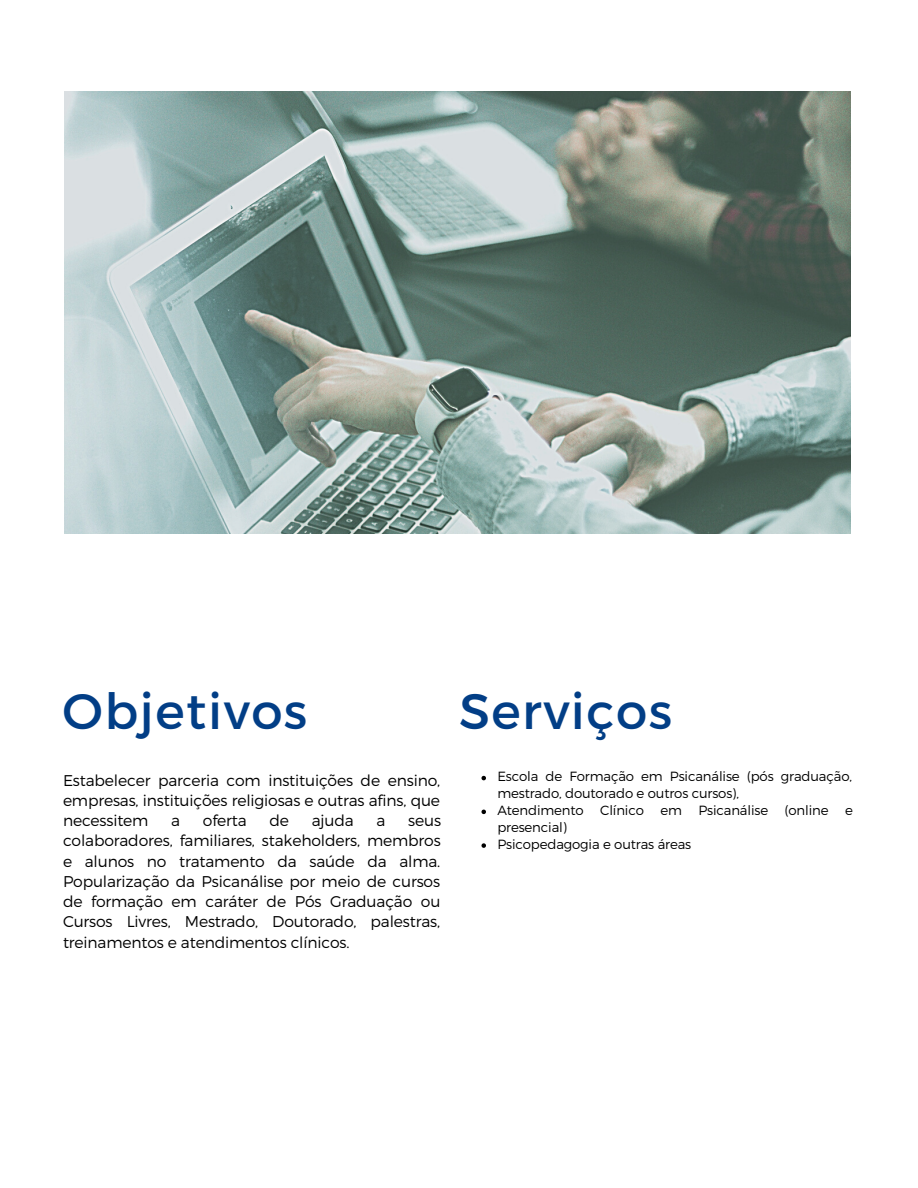
<style>
.page{position:relative;width:918px;height:1188px;background:#fff}
.page>*{position:absolute;margin:0;border:0;box-sizing:border-box;transform-origin:0 0}
.t1{font:49.8px "Montserrat";letter-spacing:.03em;color:#023e86}
.t2{font:300 15.6px/20.2px "Montserrat";letter-spacing:-.01em;color:#000;text-align:justify}
.t3{font:300 13.35px/16.8px "Montserrat";letter-spacing:-.01em;color:#000}
</style>
<div class="page">
<svg style="left:482px;top:776px;width:4px;height:4px"></svg>
<svg style="left:482px;top:810px;width:4px;height:4px"></svg>
<svg style="left:482px;top:843px;width:4px;height:5px"></svg>
<img style="left:64px;top:92px;width:786px;height:442px">
<h1 class="t1" style="left:63px;top:679px;width:246px">Objetivos</h1>
<p class="t2" style="left:63px;top:769px;width:379px">Estabelecer parceria com instituições de ensino, empresas, instituições religiosas e outras afins, que necessitem</p>
<p class="t2" style="left:171px;top:810px;width:10px">a</p>
<p class="t2" style="left:203px;top:810px;width:45px">oferta</p>
<p class="t2" style="left:269px;top:810px;width:21px">de</p>
<p class="t2" style="left:312px;top:810px;width:44px">ajuda</p>
<p class="t2" style="left:377px;top:810px;width:10px">a</p>
<p class="t2" style="left:63px;top:810px;width:380px;text-indent:345px">seus colaboradores, familiares, stakeholders, membros e alunos no tratamento da saúde da alma.<br>Popularização da Psicanálise por meio de cursos de formação em caráter de Pós Graduação ou Cursos Livres, Mestrado, Doutorado, palestras, treinamentos e atendimentos clínicos.</p>
<h1 class="t1" style="left:459px;top:679px;width:215px">Serviços</h1>
<p class="t3" style="left:497px;top:768px;width:357px">Escola de Formação em Psicanálise (pós graduação, mestrado, doutorado e outros cursos),<br>Atendimento Clínico em Psicanálise (online e presencial)<br>Psicopedagogia e outras áreas</p>
</div>
